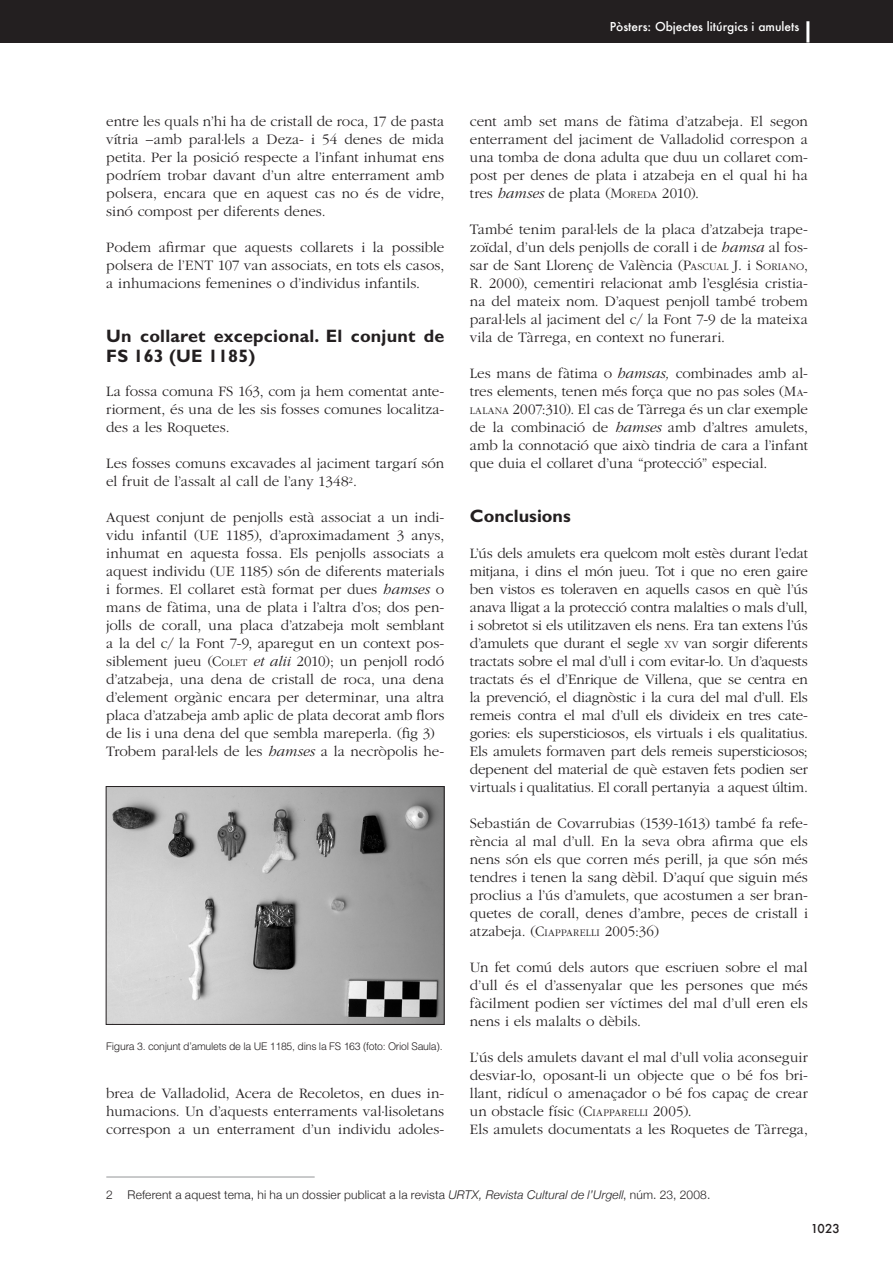
<style>
.page{position:relative;width:893px;height:1263px;background:#fff}
.page>*{position:absolute;margin:0;border:0;box-sizing:border-box;transform-origin:0 0}
.Intertitol{font:700 18px/19.5px "Gill Sans Std";letter-spacing:.01em;color:#231f20}
.Text_base{font:300 15px/18px "ITC Garamond Std";color:#231f20;text-align:justify}
.nota_1{font:300 12px "Helvetica Neue";letter-spacing:.015em;color:#231f20}
.t1{font:500 12px "Futura";color:#fff}
.t2{font:500 12px "Futura";color:#231f20}
.peu_de_foto_ok{font:300 10.5px "Helvetica LT Std";letter-spacing:-.025em;color:#231f20}
.s1{font-style:italic}
.s2{font-style:inherit}
.s3{font-size:10.5px}
</style>
<div class="page">
<div style="left:0;top:0;width:893px;height:43px;background:#231f20"></div>
<hr style="left:806px;top:21px;width:3px;height:22px;background:#fff">
<img style="left:108px;top:788px;width:334px;height:235px">
<div style="left:106px;top:786px;width:338px;height:239px;border:1px solid #231f20"></div>
<hr style="left:106px;top:1176px;width:209px;height:1px;background:#939598">
<p class="t1" style="left:610px;top:18px;width:191px">Pòsters: Objectes litúrgics i amulets</p>
<p class="Text_base" style="left:106px;top:112px;width:340px">entre les quals n’hi ha de cristall de roca, 17 de pasta vítria –amb paral·lels a Deza- i 54 denes de mida petita. Per la posició respecte a l’infant inhumat ens podríem trobar davant d’un altre enterrament amb polsera, encara que en aquest cas no és de vidre, sinó compost per diferents denes.</p>
<p class="Text_base" style="left:106px;top:238px;width:340px">Podem afirmar que aquests collarets i la possible polsera de l’ENT 107 van associats, en tots els casos, a inhumacions femenines o d’individus infantils.</p>
<p class="Intertitol" style="left:106px;top:326px;width:340px">Un collaret excepcional. El conjunt de<br>FS 163 (UE 1185)</p>
<p class="Text_base" style="left:106px;top:382px;width:340px">La fossa comuna FS 163, com ja hem comentat ante&shy;riorment, és una de les sis fosses comunes localitza&shy;des a les Roquetes.</p>
<p class="Text_base" style="left:106px;top:454px;width:339px">Les fosses comuns excavades al jaciment targarí són el fruit de l’assalt al call de l’any 1348<sup>2</sup>.</p>
<p class="Text_base" style="left:106px;top:508px;width:340px">Aquest conjunt de penjolls està associat a un indi&shy;vidu infantil (UE 1185), d’aproximadament 3 anys, inhumat en aquesta fossa. Els penjolls associats a aquest individu (UE 1185) són de diferents materials i formes. El collaret està format per dues <span class="s1">hamses</span> o mans de fàtima, una de plata i l’altra d’os; dos pen&shy;jolls de corall, una placa d’atzabeja molt semblant a la del c/ la Font 7-9, aparegut en un context pos&shy;siblement jueu (<span class="s2">C</span><span class="s3">OLET</span> <span class="s1">et alii</span> 2010); un penjoll rodó d’atzabeja, una dena de cristall de roca, una dena d’element orgànic encara per determinar, una altra placa d’atzabeja amb aplic de plata decorat amb flors de lis i una dena del que sembla mareperla. (fig 3)</p>
<p class="Text_base" style="left:106px;top:742px;width:340px">Trobem paral·lels de les <span class="s1">hamses</span> a la necròpolis he-</p>
<p class="peu_de_foto_ok" style="left:106px;top:1039px;width:338px">Figura 3. conjunt d’amulets de la UE 1185, dins la FS 163 (foto: Oriol Saula).</p>
<p class="Text_base" style="left:106px;top:1084px;width:340px">brea de Valladolid, Acera de Recoletos, en dues in&shy;humacions. Un d’aquests enterraments val·lisoletans correspon a un enterrament d’un individu adoles-</p>
<p class="Text_base" style="left:470px;top:112px;width:340px">cent amb set mans de fàtima d’atzabeja. El segon enterrament del jaciment de Valladolid correspon a una tomba de dona adulta que duu un collaret com&shy;post per denes de plata i atzabeja en el qual hi ha tres <span class="s1">hamses</span> de plata (<span class="s2">M</span><span class="s3">OREDA</span> 2010).</p>
<p class="Text_base" style="left:470px;top:220px;width:340px">També tenim paral·lels de la placa d’atzabeja trape&shy;zoïdal, d’un dels penjolls de corall i de <span class="s1">hamsa</span> al fos&shy;sar de Sant Llorenç de València (<span class="s2">P</span><span class="s3">ASCUAL</span> <span class="s2">J.</span> i <span class="s2">S</span><span class="s3">ORIANO</span><span class="s2">, R</span>. 2000), cementiri relacionat amb l’església cristia&shy;na del mateix nom. D’aquest penjoll també trobem paral·lels al jaciment del c/ la Font 7-9 de la mateixa vila de Tàrrega, en context no funerari.</p>
<p class="Text_base" style="left:470px;top:364px;width:340px">Les mans de fàtima o <span class="s1">hamsas,</span> combinades amb al&shy;tres elements, tenen més força que no pas soles (<span class="s2">M</span><span class="s3">A</span><span class="s2">-</span><span class="s3">LALANA</span> 2007:310). El cas de Tàrrega és un clar exemple de la combinació de <span class="s1">hamses</span> amb d’altres amulets, amb la connotació que això tindria de cara a l’infant que duia el collaret d’una “protecció” especial.</p>
<p class="Intertitol" style="left:470px;top:506px;width:102px">Conclusions</p>
<p class="Text_base" style="left:470px;top:544px;width:340px">L’ús dels amulets era quelcom molt estès durant l’edat mitjana, i dins el món jueu. Tot i que no eren gaire ben vistos es toleraven en aquells casos en què l’ús anava lligat a la protecció contra malalties o mals d’ull, i sobretot si els utilitzaven els nens. Era tan extens l’ús d’amulets que durant el segle <span class="s3">XV</span> van sorgir diferents tractats sobre el mal d’ull i com evitar-lo. Un d’aquests tractats és el d’Enrique de Villena, que se centra en la prevenció, el diagnòstic i la cura del mal d’ull. Els remeis contra el mal d’ull els divideix en tres cate&shy;gories: els supersticiosos, els virtuals i els qualitatius.<br>Els amulets formaven part dels remeis supersticiosos; depenent del material de què estaven fets podien ser virtuals i qualitatius. El corall pertanyia a aquest últim.</p>
<p class="Text_base" style="left:470px;top:814px;width:340px">Sebastián de Covarrubias (1539-1613) també fa refe&shy;rència al mal d’ull. En la seva obra afirma que els nens són els que corren més perill, ja que són més tendres i tenen la sang dèbil. D’aquí que siguin més proclius a l’ús d’amulets, que acostumen a ser bran&shy;quetes de corall, denes d’ambre, peces de cristall i atzabeja. (<span class="s2">C</span><span class="s3">IAPPARELLI</span> 2005:36)</p>
<p class="Text_base" style="left:470px;top:958px;width:340px">Un fet comú dels autors que escriuen sobre el mal d’ull és el d’assenyalar que les persones que més fàcilment podien ser víctimes del mal d’ull eren els nens i els malalts o dèbils.</p>
<p class="Text_base" style="left:470px;top:1048px;width:340px">L’ús dels amulets davant el mal d’ull volia aconseguir desviar-lo, oposant-li un objecte que o bé fos bri&shy;llant, ridícul o amenaçador o bé fos capaç de crear un obstacle físic (<span class="s2">C</span><span class="s3">IAPPARELLI</span> 2005).</p>
<p class="Text_base" style="left:470px;top:1120px;width:340px">Els amulets documentats a les Roquetes de Tàrrega,</p>
<p class="nota_1" style="left:106px;top:1187px;width:605px">2 Referent a aquest tema, hi ha un dossier publicat a la revista <span class="s1">URTX, Revista Cultural de l’Urgell</span>, núm. 23, 2008.</p>
<p class="t2" style="left:811px;top:1221px;width:30px">1023</p>
</div>
